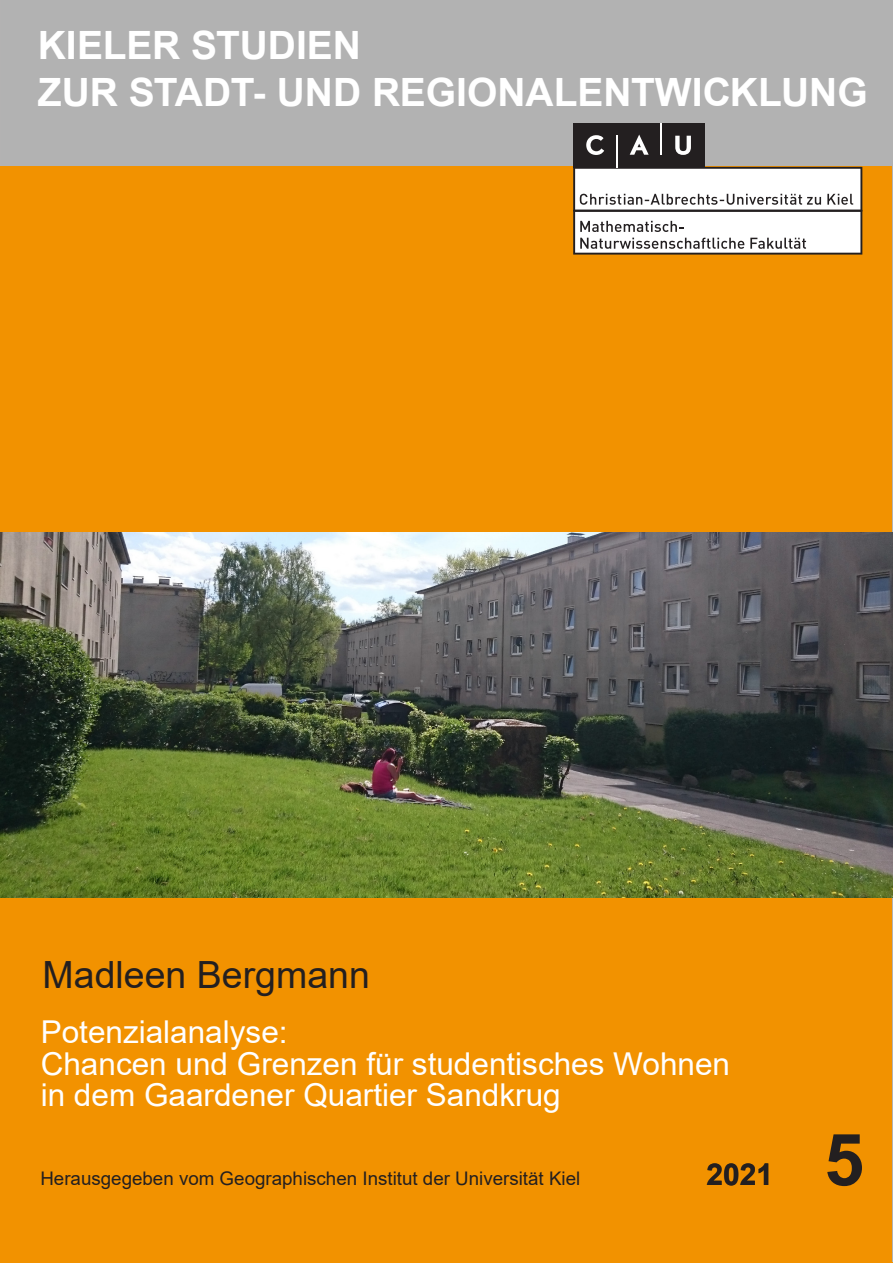
<style>
.page{position:relative;width:893px;height:1263px;background:#fff}
.page>*{position:absolute;margin:0;border:0;box-sizing:border-box;transform-origin:0 0}
._2__Ordnung_Mitte{font:700 72px "Arial";color:#231f20}
.t1{font:700 39px/46.8px "Arial";color:#fff}
._2__Ordnung_Mitte-2{font:37.5px "Arial";color:#231f20}
._2__Ordnung_Mitte-3{font:31.5px "Arial";color:#fff}
._2__Ordnung_Mitte-4{font:700 30px "Arial";color:#231f20}
.t2{font:18.75px "Arial";color:#231f20}
</style>
<div class="page">
<div style="left:1px;top:1px;width:891px;height:1261px;background:#b2b2b2"></div>
<div style="left:1px;top:167px;width:891px;height:1096px;background:#f29200"></div>
<img style="left:0;top:532px;width:893px;height:365px">
<div style="left:573px;top:123px;width:132px;height:44px;background:#231f20"></div>
<svg style="left:573px;top:167px;width:289px;height:88px;background:#dbd9d9"></svg>
<hr style="left:660px;top:123px;width:2px;height:32px;background:#fff">
<hr style="left:616px;top:135px;width:2px;height:32px;background:#fff">
<svg style="left:586px;top:135px;width:18px;height:20px"></svg>
<svg style="left:675px;top:136px;width:16px;height:19px"></svg>
<svg style="left:630px;top:135px;width:19px;height:20px"></svg>
<p class="t1" style="left:38px;top:23px;width:831px">KIELER STUDIEN<br>ZUR STADT- UND REGIONALENTWICKLUNG</p>
<p class="_2__Ordnung_Mitte-2" style="left:43px;top:949px;width:185px">Gerrit Krög</p>
<p class="_2__Ordnung_Mitte-2" style="left:43px;top:949px;width:329px">Madleen Bergmann</p>
<p class="_2__Ordnung_Mitte-3" style="left:41px;top:1010px;width:248px">Potenzialanalyse:</p>
<p class="_2__Ordnung_Mitte-3" style="left:41px;top:1042px;width:691px">Chancen und Grenzen für studentisches Wohnen</p>
<p class="_2__Ordnung_Mitte-3" style="left:41px;top:1073px;width:521px">in dem Gaardener Quartier Sandkrug</p>
<p class="_2__Ordnung_Mitte-3" style="left:41px;top:1042px;width:542px">Flensburg auf dem Weg zur Spor stadt</p>
<p class="t2" style="left:40px;top:1166px;width:541px">Herausgegeben vom Geographischen Institut der Universität Kiel</p>
<p class="_2__Ordnung_Mitte-4" style="left:707px;top:1153px;width:68px">2021</p>
<p class="_2__Ordnung_Mitte" style="left:824px;top:1109px;width:42px">5</p>
</div>
